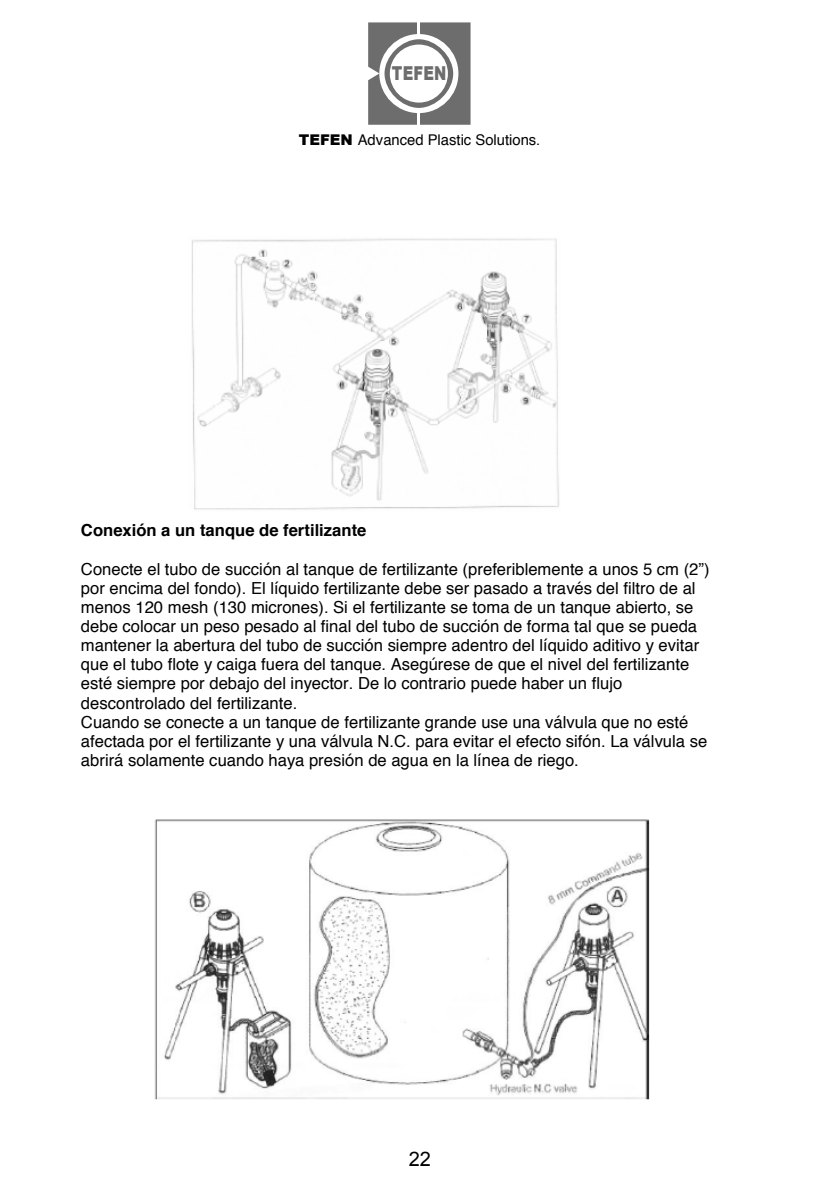
<style>
.page{position:relative;width:840px;height:1191px;background:#fff}
.page>*{position:absolute;margin:0;border:0;box-sizing:border-box;transform-origin:0 0}
.t1{font:20px "Arial";color:#000}
.t2{font:900 19.2px "Arial";letter-spacing:.01em;color:#6d6d6d;scale:.76 1}
.t3{font:16.6px/19.2px "Helvetica";color:#000}
.t4{font:700 16.6px "Helvetica";color:#000}
.t5{font:14.8px "Helvetica";color:#000}
.s1{font-family:"Arial";font-weight:900}
</style>
<div class="page">
<svg style="left:368px;top:22px;width:102px;height:103px"></svg>
<div style="left:389px;top:45px;width:58px;height:58px;background:#fff;border-radius:50%"></div>
<hr style="left:417px;top:22px;width:3px;height:14px;background:#fff">
<hr style="left:417px;top:111px;width:3px;height:14px;background:#fff">
<img style="left:192px;top:238px;width:367px;height:272px">
<img style="left:154px;top:819px;width:496px;height:281px">
<p class="t2" style="left:392px;top:63px;width:73px">TEFEN</p>
<p class="t5" style="left:298px;top:130px;width:243px"><span class="s1">TEFEN</span> Advanced Plastic Solutions.</p>
<p class="t4" style="left:81px;top:519px;width:287px">Conexión a un tanque de fertilizante</p>
<p class="t3" style="left:81px;top:560px;width:629px">Conecte el tubo de succión al tanque de fertilizante (preferiblemente a unos 5 cm (2”) por encima del fondo). El líquido fertilizante debe ser pasado a través del filtro de al menos 120 mesh (130 micrones). Si el fertilizante se toma de un tanque abierto, se debe colocar un peso pesado al final del tubo de succión de forma tal que se pueda mantener la abertura del tubo de succión siempre adentro del líquido aditivo y evitar que el tubo flote y caiga fuera del tanque. Asegúrese de que el nivel del fertilizante esté siempre por debajo del inyector. De lo contrario puede haber un flujo descontrolado del fertilizante.<br>Cuando se conecte a un tanque de fertilizante grande use una válvula que no esté afectada por el fertilizante y una válvula N.C. para evitar el efecto sifón. La válvula se abrirá solamente cuando haya presión de agua en la línea de riego.</p>
<p class="t1" style="left:408px;top:1145px;width:24px">22</p>
</div>
